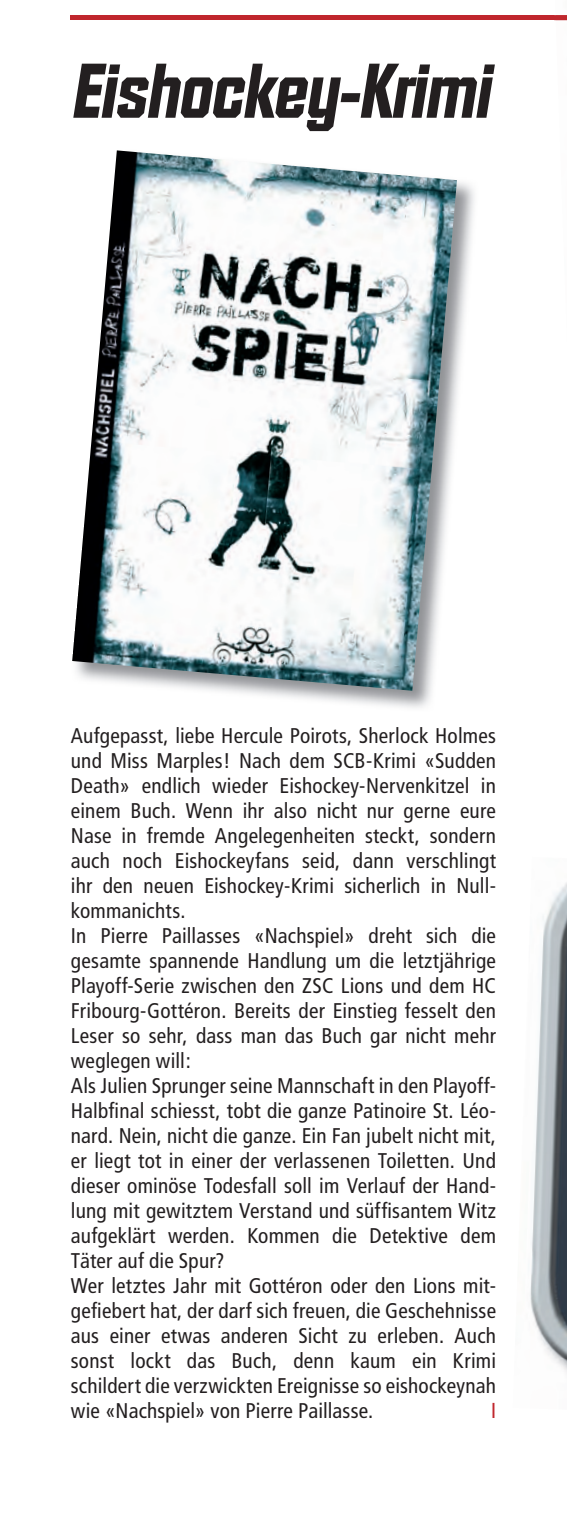
<style>
.page{position:relative;width:567px;height:1517px;background:#fff}
.page>*{position:absolute;margin:0;border:0;box-sizing:border-box;transform-origin:0 0}
.t1{font:italic 700 75px "Diamante";letter-spacing:-.005em;color:#231f20;scale:.9 1}
.t2{font:condensed 21.25px/25px "Frutiger";letter-spacing:.01em;color:#231f20}
.t3{font:21.25px "Myriad";color:#c0262d}
</style>
<div class="page">
<img style="left:225px;top:182px;width:249px;height:526px">
<img style="left:72px;top:150px;width:385px;height:541px">
<div style="left:71px;top:15px;width:496px;height:5px;background:#c0262d"></div>
<svg style="left:554px;top:15px;width:13px;height:1px"></svg>
<img style="left:530px;top:882px;width:37px;height:491px">
<p class="t1" style="left:71px;top:47px;width:466px">Eishockey-Krimi</p>
<p class="t2" style="left:71px;top:723px;width:427px">Aufgepasst, liebe Hercule Poirots, Sherlock Holmes und Miss Marples! Nach dem SCB-Krimi «Sudden Death» endlich wieder Eishockey-Nervenkitzel in einem Buch. Wenn ihr also nicht nur gerne eure Nase in fremde Angelegenheiten steckt, sondern auch noch Eishockeyfans seid, dann verschlingt ihr den neuen Eishockey-Krimi sicherlich in Null&shy;kommanichts.<br>In Pierre Paillasses «Nachspiel» dreht sich die gesamte spannende Handlung um die letztjährige Playoff-Serie zwischen den ZSC Lions und dem HC Fribourg-Gottéron. Bereits der Einstieg fesselt den Leser so sehr, dass man das Buch gar nicht mehr weglegen will:<br>Als Julien Sprunger seine Mannschaft in den Playoff-Halbfinal schiesst, tobt die ganze Patinoire St. Léo&shy;nard. Nein, nicht die ganze. Ein Fan jubelt nicht mit, er liegt tot in einer der verlassenen Toiletten. Und dieser ominöse Todesfall soll im Verlauf der Hand&shy;lung mit gewitztem Verstand und süffisantem Witz aufgeklärt werden. Kommen die Detektive dem Täter auf die Spur?<br>Wer letztes Jahr mit Gottéron oder den Lions mit&shy;gefiebert hat, der darf sich freuen, die Geschehnisse aus einer etwas anderen Sicht zu erleben. Auch sonst lockt das Buch, denn kaum ein Krimi schildert die verzwickten Ereignisse so eishockeynah wie «Nachspiel» von Pierre Paillasse.</p>
<p class="t3" style="left:491px;top:1400px;width:6px">l</p>
</div>
